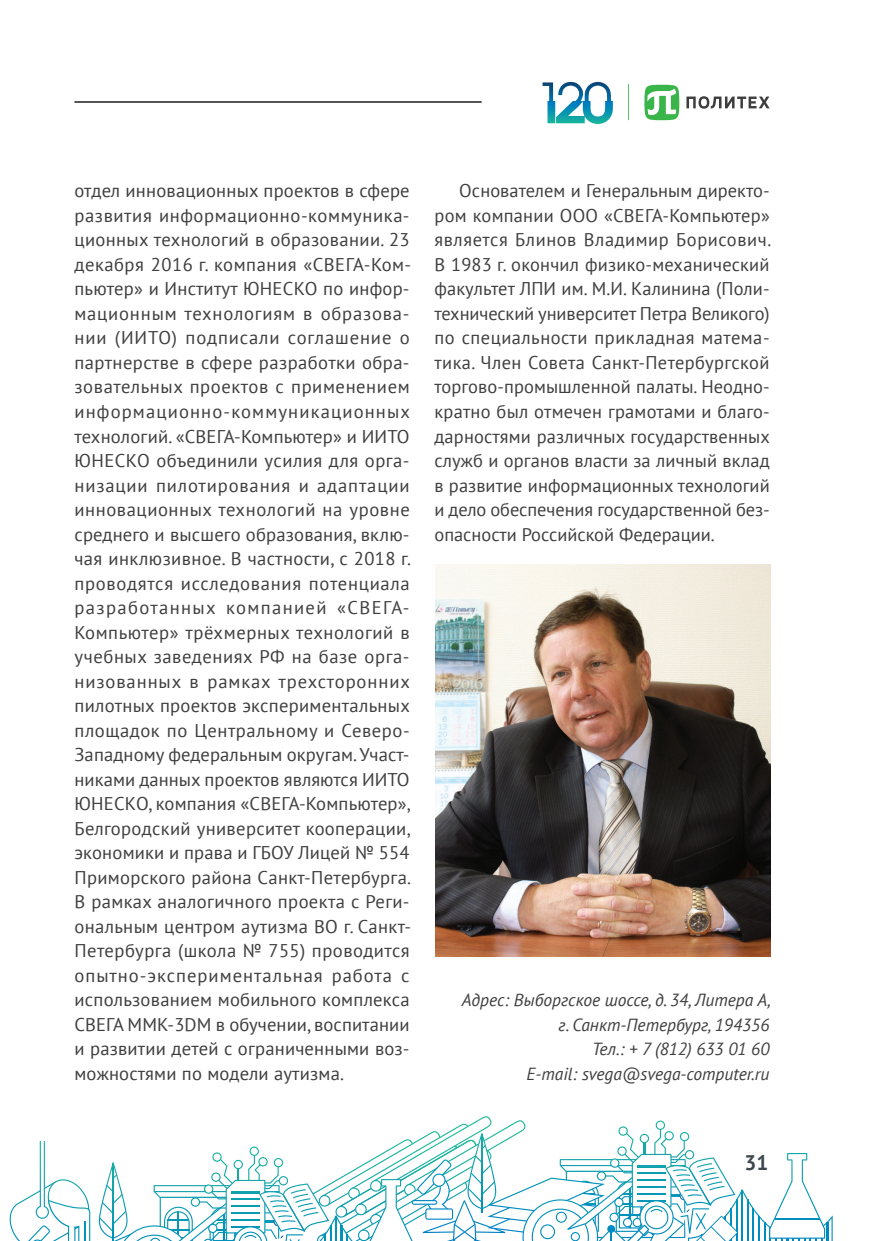
<style>
.page{position:relative;width:869px;height:1241px;background:#fff}
.page>*{position:absolute;margin:0;border:0;box-sizing:border-box;transform-origin:0 0}
.t1{font:700 21px "PT Sans";color:#3d474e}
.Body_Text{font:18.38px/24.5px "PT Sans";color:#3e3e3f;text-align:justify}
.Подпись{font:italic 17.5px "PT Sans";color:#3e3e3f}
</style>
<div class="page">
<svg style="left:9px;top:1116px;width:824px;height:125px"></svg>
<svg style="left:542px;top:82px;width:70px;height:42px"></svg>
<svg style="left:686px;top:96px;width:83px;height:13px"></svg>
<svg style="left:644px;top:85px;width:35px;height:35px"></svg>
<hr style="left:74px;top:101px;width:407px;height:2px;background:#3e3e3f">
<div style="left:0;top:1104px;width:74px;height:36px;background:#fff"></div>
<img style="left:435px;top:564px;width:335px;height:392px">
<p class="Body_Text" style="left:74px;top:178px;width:338px">отдел инновационных проектов в сфере развития информационно-коммуника&shy;ционных технологий в образовании. 23 декабря 2016 г. компания «СВЕГА-Ком&shy;пьютер» и Институт ЮНЕСКО по инфор&shy;мационным технологиям в образова&shy;нии (ИИТО) подписали соглашение о партнерстве в сфере разработки обра&shy;зовательных проектов с применением информационно-коммуникационных технологий. «СВЕГА-Компьютер» и ИИТО ЮНЕСКО объединили усилия для орга&shy;низации пилотирования и адаптации инновационных технологий на уровне среднего и высшего образования, вклю&shy;чая инклюзивное. В частности, с 2018 г. проводятся исследования потенциала разработанных компанией «СВЕГА-Компьютер» трёхмерных технологий в учебных заведениях РФ на базе орга&shy;низованных в рамках трехсторонних пилотных проектов экспериментальных площадок по Центральному и Северо-Западному федеральным округам. Участ&shy;никами данных проектов являются ИИТО ЮНЕСКО, компания «СВЕГА-Компьютер», Белгородский университет кооперации, экономики и права и ГБОУ Лицей № 554<br>Приморского района Санкт-Петербурга.<br>В рамках аналогичного проекта с Реги&shy;ональным центром аутизма ВО г. Санкт-Петербурга (школа № 755) проводится опытно-экспериментальная работа с использованием мобильного комплекса СВЕГА ММК-3DM в обучении, воспитании и развитии детей с ограниченными воз&shy;можностями по модели аутизма.</p>
<p class="Body_Text" style="left:434px;top:178px;width:338px;text-indent:25px">Основателем и Генеральным директо&shy;ром компании ООО «СВЕГА-Компьютер» является Блинов Владимир Борисович.<br>В 1983 г. окончил физико-механический факультет ЛПИ им. М.И. Калинина (Поли&shy;технический университет Петра Великого) по специальности прикладная матема&shy;тика. Член Совета Санкт-Петербургской торгово-промышленной палаты. Неодно&shy;кратно был отмечен грамотами и благо&shy;дарностями различных государственных служб и органов власти за личный вклад в развитие информационных технологий и дело обеспечения государственной без&shy;опасности Российской Федерации.</p>
<p class="Подпись" style="left:461px;top:988px;width:310px">Адрес: Выборгское шоссе, д. 34, Литера А,</p>
<p class="Подпись" style="left:558px;top:1013px;width:212px">г. Санкт-Петербург, 194356</p>
<p class="Подпись" style="left:592px;top:1037px;width:179px">Тел.: + 7 (812) 633 01 60</p>
<p class="Подпись" style="left:526px;top:1062px;width:244px">E-mail: svega@svega-computer.ru</p>
<p class="t1" style="left:744px;top:1148px;width:25px">31</p>
</div>
